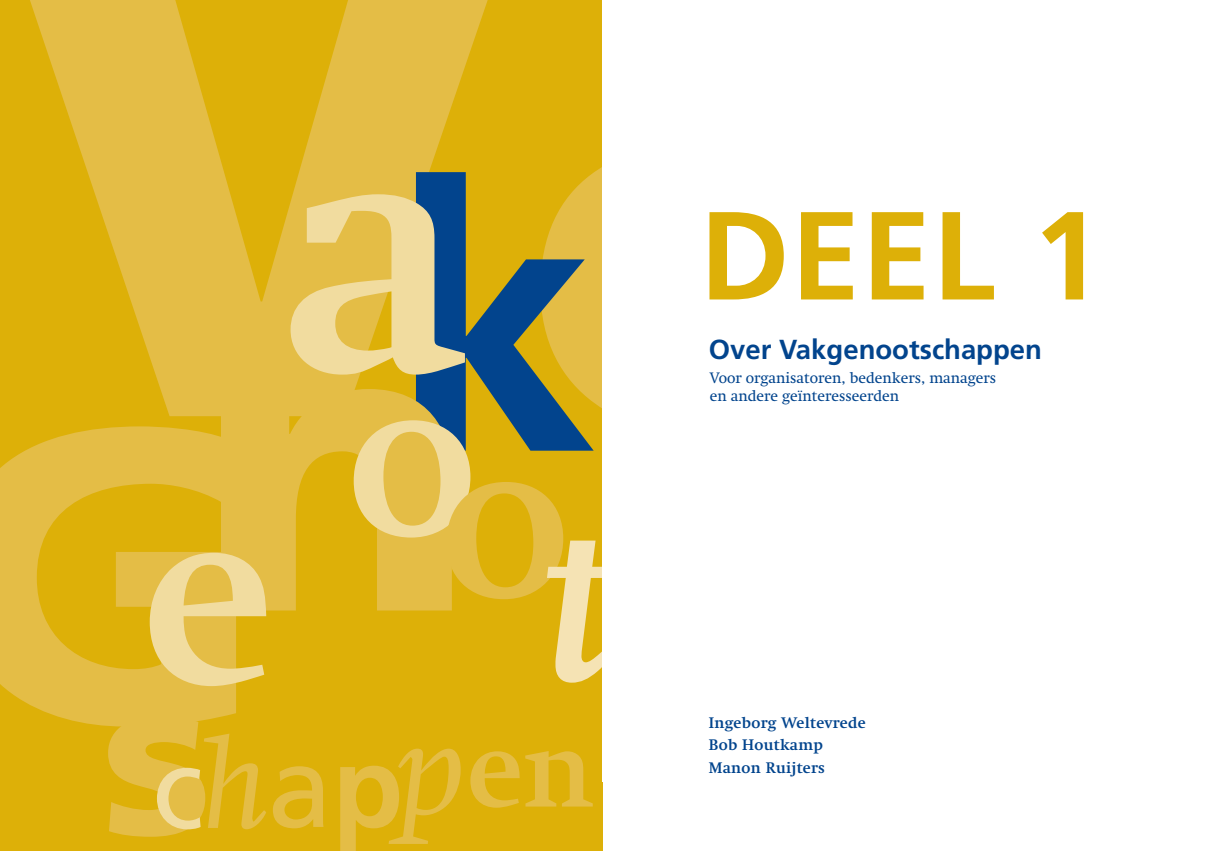
<style>
.page{position:relative;width:1205px;height:851px;background:#fff}
.page>*{position:absolute;margin:0;border:0;box-sizing:border-box;transform-origin:0 0}
.t1{font:700 125px "Frutiger LT Std";color:#ddb008}
.t2{font:700 27.5px "Frutiger LT Std";color:#02448d}
.t3{font:15px/18px "Swift Os F";color:#02448d}
.t4{font:700 15px/22.5px "Swift Os F";letter-spacing:.02em;color:#02448d}
</style>
<div class="page">
<div style="left:0;top:0;width:602px;height:850px;background:#ddb008"></div>
<div style="left:594px;top:167px;width:8px;height:241px;background:#e4bd46"></div>
<svg style="left:0;top:426px;width:236px;height:300px;fill:#e4bd46"></svg>
<svg style="left:30px;top:0;width:458px;height:416px;fill:#e4bd46"></svg>
<svg style="left:416px;top:172px;width:178px;height:248px"></svg>
<svg style="left:290px;top:194px;width:175px;height:180px;background:#c7b878"></svg>
<svg style="left:221px;top:389px;width:231px;height:221px;fill:#e4bd46"></svg>
<svg style="left:150px;top:552px;width:116px;height:134px;background:#e9ca69"></svg>
<svg style="left:354px;top:420px;width:248px;height:262px"></svg>
<svg style="left:108px;top:715px;width:158px;height:121px"></svg>
<svg style="left:273px;top:766px;width:50px;height:62px"></svg>
<svg style="left:340px;top:748px;width:121px;height:102px"></svg>
<svg style="left:470px;top:751px;width:123px;height:56px"></svg>
<h1 class="t1" style="left:699px;top:182px;width:404px">DEEL 1</h1>
<h2 class="t2" style="left:709px;top:333px;width:335px">Over Vakgenootschappen</h2>
<p class="t3" style="left:710px;top:369px;width:288px">Voor organisatoren, bedenkers, managers en andere geïnteresseerden</p>
<p class="t4" style="left:709px;top:711px;width:158px">Ingeborg Weltevrede<br>Bob Houtkamp<br>Manon Ruijters</p>
</div>
